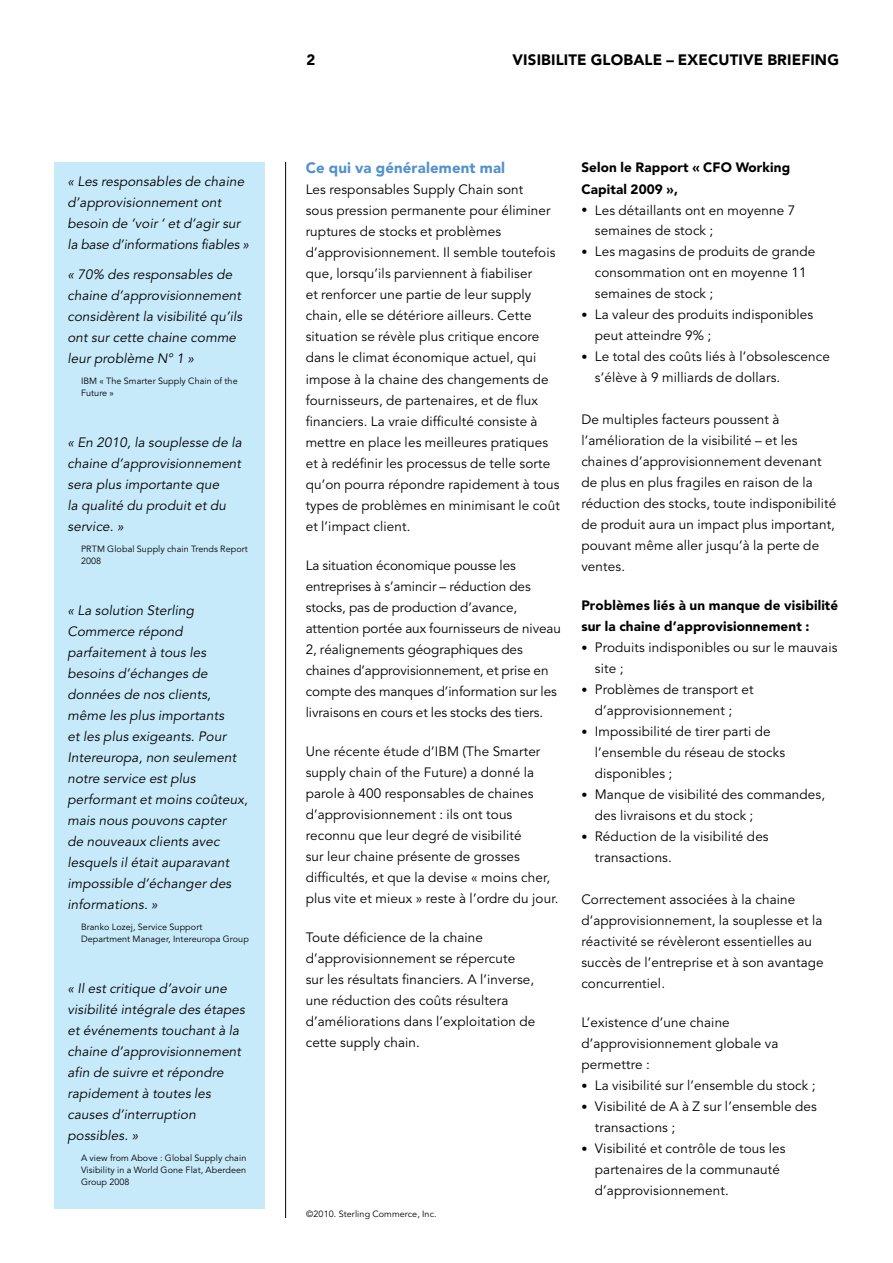
<style>
.page{position:relative;width:893px;height:1263px;background:#fff}
.page>*{position:absolute;margin:0;border:0;box-sizing:border-box;transform-origin:0 0}
.t1{font:900 15px "Avenir";letter-spacing:.01em;color:#000}
.t2{font:900 15px "Avenir";letter-spacing:.01em;color:#5191cd}
.t3{font:13.5px/21px "Avenir";letter-spacing:.01em;color:#000}
.t4{font:italic 13.5px/21px "Avenir";letter-spacing:.01em;color:#000}
.t5{font:900 13.5px/21px "Avenir";letter-spacing:.01em;color:#000}
.t6{font:9px/12px "Avenir";letter-spacing:.01em;color:#000}
.s1{font-size:12px}
</style>
<div class="page">
<hr style="left:285px;top:162px;width:1px;height:1056px;background:#000">
<div style="left:54px;top:162px;width:210px;height:1047px;background:#c7eafb"></div>
<p class="t4" style="left:68px;top:171px;width:183px">« Les responsables de chaine d’approvisionnement ont besoin de ‘voir ‘ et d’agir sur la base d’informations fiables »</p>
<p class="t4" style="left:68px;top:264px;width:176px">« 70% des responsables de chaine d’approvisionnement considèrent la visibilité qu’ils ont sur cette chaine comme leur problème N° 1 »</p>
<p class="t6" style="left:81px;top:375px;width:158px">IBM « The Smarter Supply Chain of the<br>Future »</p>
<p class="t4" style="left:68px;top:432px;width:176px">« En 2010, la souplesse de la chaine d’approvisionnement sera plus importante que<br>la qualité du produit et du service. »</p>
<p class="t6" style="left:81px;top:543px;width:168px">PRTM Global Supply chain Trends Report<br>2008</p>
<p class="t4" style="left:68px;top:600px;width:182px">« La solution Sterling<br>Commerce répond parfaitement à tous les besoins d’échanges de données de nos clients, même les plus importants<br>et les plus exigeants. Pour<br>Intereuropa, non seulement notre service est plus performant et moins coûteux, mais nous pouvons capter<br>de nouveaux clients avec lesquels il était auparavant impossible d’échanger des informations. »</p>
<p class="t6" style="left:81px;top:921px;width:169px">Branko Lozej, Service Support<br>Department Manager, Intereuropa Group</p>
<p class="t4" style="left:68px;top:978px;width:179px">« Il est critique d’avoir une visibilité intégrale des étapes et événements touchant à la chaine d’approvisionnement afin de suivre et répondre rapidement à toutes les causes d’interruption possibles. »</p>
<p class="t6" style="left:81px;top:1152px;width:167px;text-align:justify">A view from Above : Global Supply chain Visibility in a World Gone Flat, Aberdeen Group 2008</p>
<p class="t1" style="left:306px;top:51px;width:10px">2</p>
<p class="t1" style="left:513px;top:51px;width:328px">VISIBILITE GLOBALE – EXECUTIVE BRIEFING</p>
<p class="t2" style="left:306px;top:159px;width:201px">Ce qui va généralement mal</p>
<p class="t3" style="left:306px;top:180px;width:256px">Les responsables Supply Chain sont<br>sous pression permanente pour éliminer ruptures de stocks et problèmes d’approvisionnement. Il semble toutefois que, lorsqu’ils parviennent à fiabiliser<br>et renforcer une partie de leur supply chain, elle se détériore ailleurs. Cette situation se révèle plus critique encore dans le climat économique actuel, qui impose à la chaine des changements de fournisseurs, de partenaires, et de flux financiers. La vraie difficulté consiste à mettre en place les meilleures pratiques et à redéfinir les processus de telle sorte qu’on pourra répondre rapidement à tous types de problèmes en minimisant le coût et l’impact client.</p>
<p class="t3" style="left:306px;top:555px;width:257px">La situation économique pousse les entreprises à s’amincir – réduction des stocks, pas de production d’avance, attention portée aux fournisseurs de niveau 2, réalignements géographiques des chaines d’approvisionnement, et prise en compte des manques d’information sur les livraisons en cours et les stocks des tiers.</p>
<p class="t3" style="left:306px;top:741px;width:254px">Une récente étude d’IBM (The Smarter supply chain of the Future) a donné la parole à 400 responsables de chaines d’approvisionnement : ils ont tous reconnu que leur degré de visibilité<br>sur leur chaine présente de grosses difficultés, et que la devise « moins cher, plus vite et mieux » reste à l’ordre du jour.</p>
<p class="t3" style="left:306px;top:927px;width:231px">Toute déficience de la chaine d’approvisionnement se répercute sur les résultats financiers. A l’inverse, une réduction des coûts résultera d’améliorations dans l’exploitation de cette supply chain.</p>
<p class="t6" style="left:306px;top:1208px;width:132px">©2010. Sterling Commerce, Inc.</p>
<p class="t5" style="left:581px;top:157px;width:210px">Selon le Rapport « CFO Working<br>Capital 2009 »,</p>
<p class="t3" style="left:595px;top:200px;width:202px;text-indent:-14px"><span class="s1">•</span> Les détaillants ont en moyenne 7 semaines de stock ;</p>
<p class="t3" style="left:595px;top:242px;width:222px;text-indent:-14px"><span class="s1">•</span> Les magasins de produits de grande consommation ont en moyenne 11 semaines de stock ;</p>
<p class="t3" style="left:595px;top:305px;width:220px;text-indent:-14px"><span class="s1">•</span> La valeur des produits indisponibles peut atteindre 9% ;</p>
<p class="t3" style="left:595px;top:347px;width:237px;text-indent:-14px"><span class="s1">•</span> Le total des coûts liés à l’obsolescence s’élève à 9 milliards de dollars.</p>
<p class="t3" style="left:581px;top:409px;width:257px">De multiples facteurs poussent à l’amélioration de la visibilité – et les chaines d’approvisionnement devenant de plus en plus fragiles en raison de la réduction des stocks, toute indisponibilité de produit aura un impact plus important, pouvant même aller jusqu’à la perte de ventes.</p>
<p class="t5" style="left:581px;top:595px;width:258px">Problèmes liés à un manque de visibilité sur la chaine d’approvisionnement :</p>
<p class="t3" style="left:595px;top:638px;width:244px;text-indent:-14px"><span class="s1">•</span> Produits indisponibles ou sur le mauvais site ;</p>
<p class="t3" style="left:581px;top:680px;width:174px;text-align:center"><span class="s1">•</span> Problèmes de transport et d’approvisionnement ;</p>
<p class="t3" style="left:595px;top:722px;width:192px;text-indent:-14px"><span class="s1">•</span> Impossibilité de tirer parti de l’ensemble du réseau de stocks disponibles ;</p>
<p class="t3" style="left:595px;top:785px;width:232px;text-indent:-14px"><span class="s1">•</span> Manque de visibilité des commandes, des livraisons et du stock ;</p>
<p class="t3" style="left:595px;top:827px;width:175px;text-indent:-14px"><span class="s1">•</span> Réduction de la visibilité des transactions.</p>
<p class="t3" style="left:581px;top:889px;width:244px">Correctement associées à la chaine d’approvisionnement, la souplesse et la réactivité se révèleront essentielles au succès de l’entreprise et à son avantage concurrentiel.</p>
<p class="t3" style="left:581px;top:1013px;width:199px">L’existence d’une chaine d’approvisionnement globale va permettre :</p>
<p class="t3" style="left:581px;top:1076px;width:236px"><span class="s1">•</span> La visibilité sur l’ensemble du stock ;</p>
<p class="t3" style="left:595px;top:1096px;width:224px;text-indent:-14px"><span class="s1">•</span> Visibilité de A à Z sur l’ensemble des transactions ;</p>
<p class="t3" style="left:595px;top:1139px;width:192px;text-indent:-14px"><span class="s1">•</span> Visibilité et contrôle de tous les partenaires de la communauté d’approvisionnement.</p>
</div>
